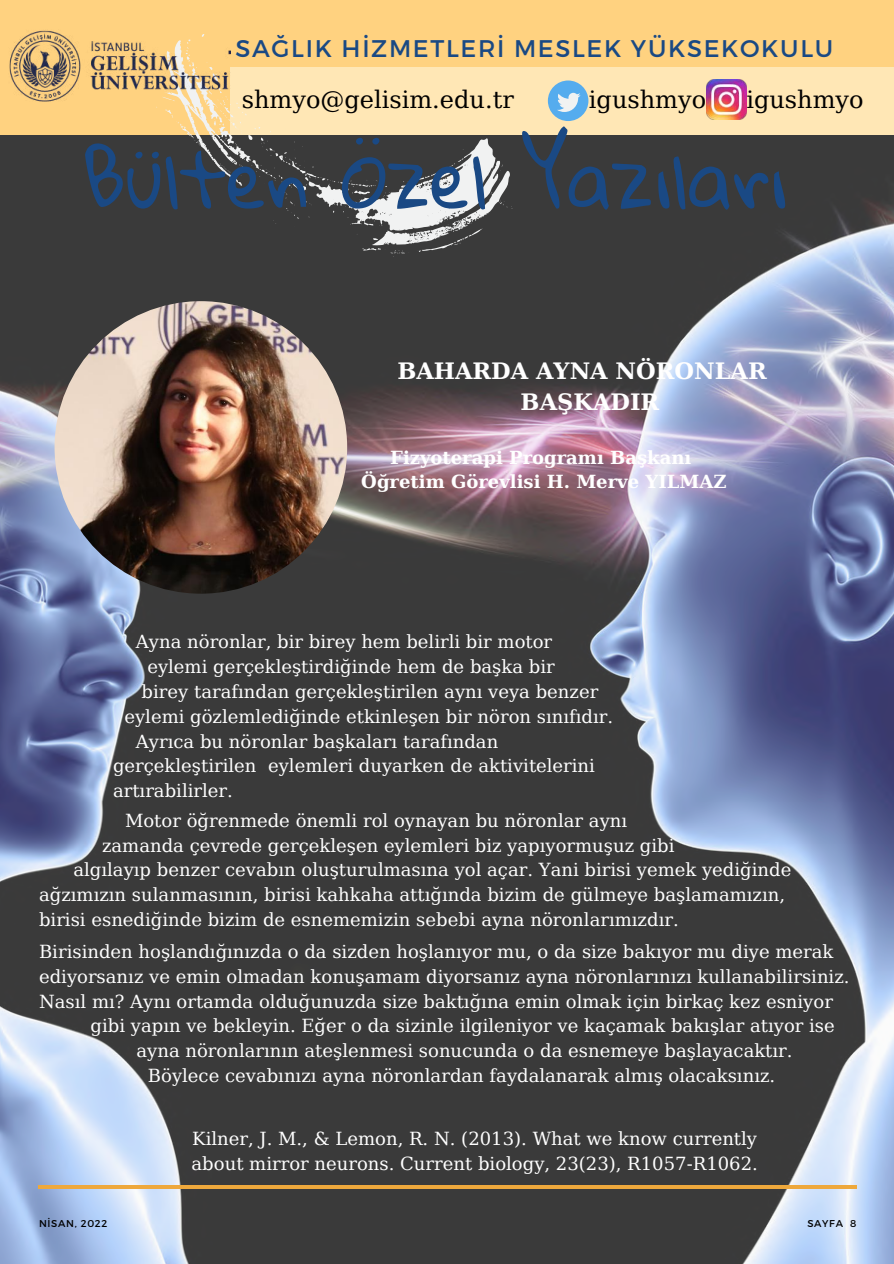
<style>
.page{position:relative;width:894px;height:1264px;background:#fff}
.page>*{position:absolute;margin:0;border:0;box-sizing:border-box;transform-origin:0 0}
.t1{font:73.95px "Gloria Hallelujah";color:#1a4984}
.t2{font:24px "DejaVu Serif";color:#000}
.t3{font:24px "Montserrat";letter-spacing:.07em;color:#1a4984}
.t4{font:700 22.5px/31.5px "DejaVu Serif";color:#fff}
.t5{font:18px/24.8px "DejaVu Serif";color:#fff}
.t6{font:700 18px/24.8px "DejaVu Serif";color:#fff;text-align:center}
.t7{font:9.9px "Montserrat";letter-spacing:.07em;color:#000}
</style>
<div class="page">
<img style="left:0;top:135px;width:893px;height:1128px">
<div style="left:0;top:0;width:893px;height:68px;background:#ffd280"></div>
<svg style="left:38px;top:1184px;width:818px;height:4px;background:#ca9647"></svg>
<div style="left:0;top:67px;width:893px;height:68px;background:#ffe7b5"></div>
<div style="left:547px;top:80px;width:41px;height:41px;background:#55acee;border-radius:50%"></div>
<svg style="left:557px;top:93px;width:23px;height:19px"></svg>
<img style="left:706px;top:79px;width:40px;height:41px">
<div style="left:0;top:67px;width:230px;height:68px;background:#ffd280"></div>
<svg style="left:156px;top:50px;width:357px;height:207px"></svg>
<img style="left:55px;top:301px;width:292px;height:292px;border-radius:50%">
<img style="left:9px;top:30px;width:221px;height:88px">
<h2 class="t3" style="left:235px;top:33px;width:599px">SAĞLIK HİZMETLERİ MESLEK YÜKSEKOKULU</h2>
<h2 class="t2" style="left:242px;top:85px;width:273px">shmyo@gelisim.edu.tr</h2>
<h2 class="t2" style="left:588px;top:85px;width:119px">igushmyo</h2>
<h2 class="t2" style="left:746px;top:85px;width:119px">igushmyo</h2>
<h1 class="t1" style="left:83px;top:140px;width:705px">Bülten Özel Yazıları</h1>
<p class="t4" style="left:520px;top:355px;width:247px;text-indent:-123px">BAHARDA AYNA NÖRONLAR<br>BAŞKADIR</p>
<p class="t6" style="left:361px;top:445px;width:366px">Fizyoterapi Programı Başkanı<br>Öğretim Görevlisi H. Merve YILMAZ</p>
<p class="t5" style="left:136px;top:630px;width:417px">Ayna nöronlar, bir birey hem belirli bir motor</p>
<p class="t5" style="left:147px;top:654px;width:409px">eylemi gerçekleştirdiğinde hem de başka bir</p>
<p class="t5" style="left:142px;top:679px;width:458px">birey tarafından gerçekleştirilen aynı veya benzer</p>
<p class="t5" style="left:124px;top:704px;width:490px">eylemi gözlemlediğinde etkinleşen bir nöron sınıfıdır.</p>
<p class="t5" style="left:136px;top:729px;width:364px">Ayrıca bu nöronlar başkaları tarafından</p>
<p class="t5" style="left:113px;top:753px;width:483px">gerçekleştirilen eylemleri duyarken de aktivitelerini</p>
<p class="t5" style="left:113px;top:778px;width:121px">artırabilirler.</p>
<p class="t5" style="left:125px;top:808px;width:503px">Motor öğrenmede önemli rol oynayan bu nöronlar aynı</p>
<p class="t5" style="left:102px;top:832px;width:573px">zamanda çevrede gerçekleşen eylemleri biz yapıyormuşuz gibi</p>
<p class="t5" style="left:73px;top:857px;width:719px">algılayıp benzer cevabın oluşturulmasına yol açar. Yani birisi yemek yediğinde</p>
<p class="t5" style="left:39px;top:882px;width:747px">ağzımızın sulanmasının, birisi kahkaha attığında bizim de gülmeye başlamamızın,</p>
<p class="t5" style="left:39px;top:907px;width:641px">birisi esnediğinde bizim de esnememizin sebebi ayna nöronlarımızdır.</p>
<p class="t5" style="left:39px;top:939px;width:795px">Birisinden hoşlandığınızda o da sizden hoşlanıyor mu, o da size bakıyor mu diye merak</p>
<p class="t5" style="left:39px;top:964px;width:811px">ediyorsanız ve emin olmadan konuşamam diyorsanız ayna nöronlarınızı kullanabilirsiniz.</p>
<p class="t5" style="left:39px;top:988px;width:795px">Nasıl mı? Aynı ortamda olduğunuzda size baktığına emin olmak için birkaç kez esniyor</p>
<p class="t5" style="left:91px;top:1013px;width:745px">gibi yapın ve bekleyin. Eğer o da sizinle ilgileniyor ve kaçamak bakışlar atıyor ise</p>
<p class="t5" style="left:136px;top:1038px;width:657px">ayna nöronlarının ateşlenmesi sonucunda o da esnemeye başlayacaktır.</p>
<p class="t5" style="left:148px;top:1063px;width:628px">Böylece cevabınızı ayna nöronlardan faydalanarak almış olacaksınız.</p>
<p class="t5" style="left:191px;top:1126px;width:567px">Kilner, J. M., &amp; Lemon, R. N. (2013). What we know currently about mirror neurons. Current biology, 23(23), R1057-R1062.</p>
<p class="t7" style="left:39px;top:1216px;width:70px">NİSAN, 2022</p>
<p class="t7" style="left:807px;top:1216px;width:51px">SAYFA 8</p>
</div>
